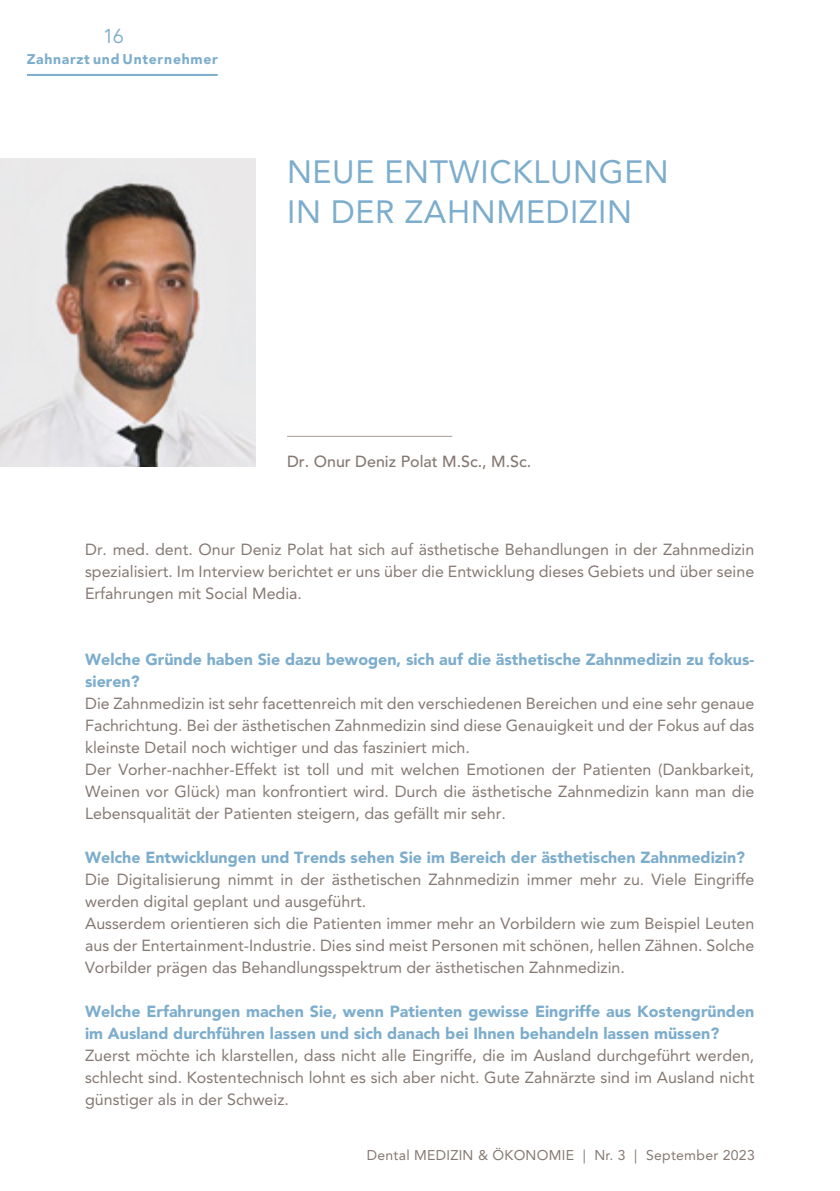
<style>
.page{position:relative;width:840px;height:1191px;background:#fff}
.page>*{position:absolute;margin:0;border:0;box-sizing:border-box;transform-origin:0 0}
.Titel{font:32px/40px "Avenir LT Std";letter-spacing:.02em;color:#7cadcc}
.t1{font:20px "Avenir LT Std";color:#7cadcc}
.Lauftext{font:16px/22px "Avenir LT Std";color:#857872;text-align:justify}
.Titel_Lauftext_dunkelblau{font:900 16px/22px "Avenir LT Std";color:#7cadcc}
.Lauftext-2{font:900 16px/22px "Avenir LT Std";color:#7cadcc}
.t2{font:500 16px "Avenir LT Std";color:#857872}
.t3{font:14px "Avenir LT Std";letter-spacing:.02em;color:#857872}
.t4{font:900 14px "Avenir LT Std";letter-spacing:.05em;color:#7cadcc}
</style>
<div class="page">
<img style="left:0;top:159px;width:255px;height:308px">
<hr style="left:27px;top:74px;width:190px;height:2px;background:#7cadcc">
<hr style="left:287px;top:436px;width:165px;height:1px;background:#a99c98">
<p class="t1" style="left:103px;top:24px;width:23px">16</p>
<p class="t4" style="left:27px;top:51px;width:192px">Zahnarzt und Unternehmer</p>
<p class="Titel" style="left:287px;top:152px;width:383px">NEUE ENTWICKLUNGEN<br>IN DER ZAHNMEDIZIN</p>
<p class="t2" style="left:287px;top:452px;width:245px">Dr. Onur Deniz Polat M.Sc., M.Sc.</p>
<p class="Lauftext" style="left:85px;top:538px;width:670px">Dr. med. dent. Onur Deniz Polat hat sich auf ästhetische Behandlungen in der Zahnmedizin spezialisiert. Im Interview berichtet er uns über die Entwicklung dieses Gebiets und über seine Erfahrungen mit Social Media.</p>
<p class="Lauftext-2" style="left:85px;top:648px;width:670px">Welche Gründe haben Sie dazu bewogen, sich auf die ästhetische Zahnmedizin zu fokus&shy;sieren?</p>
<p class="Lauftext" style="left:85px;top:692px;width:670px">Die Zahnmedizin ist sehr facettenreich mit den verschiedenen Bereichen und eine sehr genaue Fachrichtung. Bei der ästhetischen Zahnmedizin sind diese Genauigkeit und der Fokus auf das kleinste Detail noch wichtiger und das fasziniert mich.</p>
<p class="Lauftext" style="left:85px;top:758px;width:670px">Der Vorher-nachher-Effekt ist toll und mit welchen Emotionen der Patienten (Dankbarkeit, Weinen vor Glück) man konfrontiert wird. Durch die ästhetische Zahnmedizin kann man die Lebensqualität der Patienten steigern, das gefällt mir sehr.</p>
<p class="Titel_Lauftext_dunkelblau" style="left:85px;top:846px;width:661px">Welche Entwicklungen und Trends sehen Sie im Bereich der ästhetischen Zahnmedizin?</p>
<p class="Lauftext" style="left:85px;top:868px;width:670px">Die Digitalisierung nimmt in der ästhetischen Zahnmedizin immer mehr zu. Viele Eingriffe werden digital geplant und ausgeführt.</p>
<p class="Lauftext" style="left:85px;top:912px;width:670px">Ausserdem orientieren sich die Patienten immer mehr an Vorbildern wie zum Beispiel Leuten aus der Entertainment-Industrie. Dies sind meist Personen mit schönen, hellen Zähnen. Solche Vorbilder prägen das Behandlungsspektrum der ästhetischen Zahnmedizin.</p>
<p class="Titel_Lauftext_dunkelblau" style="left:85px;top:1000px;width:670px">Welche Erfahrungen machen Sie, wenn Patienten gewisse Eingriffe aus Kostengründen im Ausland durchführen lassen und sich danach bei Ihnen behandeln lassen müssen?</p>
<p class="Lauftext" style="left:85px;top:1044px;width:670px">Zuerst möchte ich klarstellen, dass nicht alle Eingriffe, die im Ausland durchgeführt werden, schlecht sind. Kostentechnisch lohnt es sich aber nicht. Gute Zahnärzte sind im Ausland nicht günstiger als in der Schweiz.</p>
<p class="t3" style="left:366px;top:1146px;width:389px">Dental MEDIZIN &amp; ÖKONOMIE | Nr. 3 | September 2023</p>
</div>
